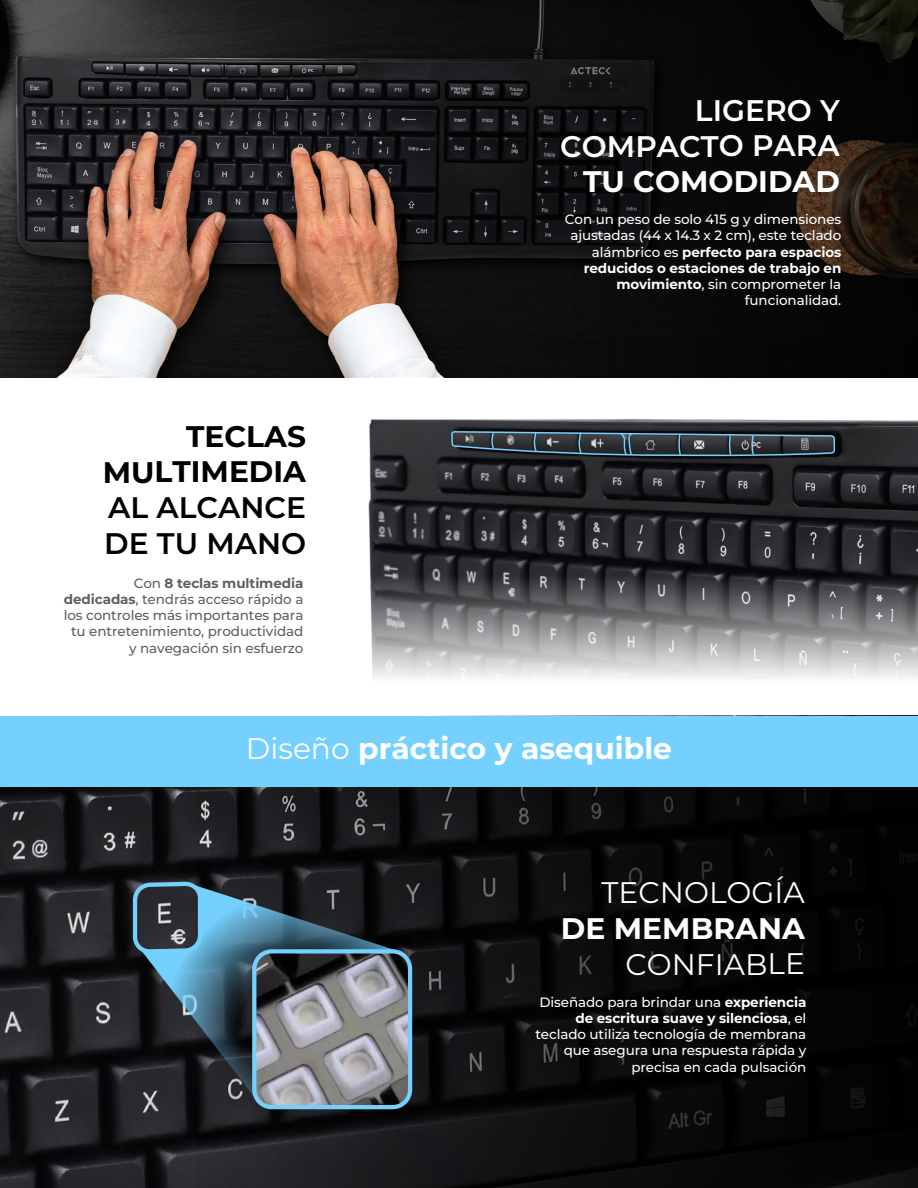
<style>
.page{position:relative;width:918px;height:1188px;background:#fff}
.page>*{position:absolute;margin:0;border:0;box-sizing:border-box;transform-origin:0 0}
.t1{font:700 29.7px "Montserrat";color:#fff}
.t2{font:600 29.7px/35.8px "Montserrat";color:#fff;text-align:right}
.t3{font:29.7px "Montserrat";color:#fff}
.t4{font:600 29.7px/35.7px "Montserrat";color:#000}
.t5{font:700 29.7px/35.7px "Montserrat";color:#000;text-align:right}
.t6{font:500 13.5px/16.2px "Montserrat";letter-spacing:-.005em;color:#fff;text-align:right}
.t7{font:500 13.5px/16.2px "Montserrat";letter-spacing:-.005em;color:#606060;text-align:right}
.s1{font-weight:700}
.s2{font-weight:400}
</style>
<div class="page">
<img style="left:332px;top:377px;width:586px;height:185px">
<img style="left:0;top:0;width:571px;height:377px">
<img style="left:0;top:787px;width:191px;height:401px">
<svg style="left:571px;top:0;width:347px;height:377px;background:#0d0b0a"></svg>
<svg style="left:191px;top:787px;width:727px;height:401px;background:#0c0c0d"></svg>
<svg style="left:369px;top:562px;width:549px;height:154px"></svg>
<svg style="left:450px;top:430px;width:386px;height:27px;background:#38444d"></svg>
<div style="left:0;top:716px;width:918px;height:71px;background:#75d0fe"></div>
<svg style="left:131px;top:879px;width:73px;height:77px"></svg>
<svg style="left:135px;top:885px;width:264px;height:212px;background:#354c5a"></svg>
<img style="left:254px;top:951px;width:156px;height:156px">
<div style="left:252px;top:949px;width:160px;height:160px;border:4px solid #75d0fe;border-radius:18px"></div>
<h1 class="t5" style="left:103px;top:417px;width:205px">TECLAS<br>MULTIMEDIA</h1>
<h1 class="t4" style="left:104px;top:488px;width:204px">AL ALCANCE<br>DE TU MANO</h1>
<p class="t7" style="left:64px;top:574px;width:241px">Con <span class="s1">8 teclas multimedia dedicadas</span>, tendrás acceso rápido a los controles más importantes para tu entretenimiento, productividad y navegación sin esfuerzo</p>
<h1 class="t2" style="left:560px;top:91px;width:281px">LIGERO Y<br>COMPACTO PARA</h1>
<h1 class="t1" style="left:583px;top:160px;width:258px">TU COMODIDAD</h1>
<p class="t6" style="left:565px;top:211px;width:278px">Con un peso de solo 415 g y dimensiones ajustadas (44 x 14.3 x 2 cm), este teclado alámbrico es <span class="s1">perfecto para espacios reducidos o estaciones de trabajo en movimiento</span>, sin comprometer la funcionalidad.</p>
<h1 class="t1" style="left:246px;top:727px;width:428px"><span class="s2">Diseño</span> práctico y asequible</h1>
<h1 class="t3" style="left:602px;top:872px;width:205px">TECNOLOGÍA</h1>
<h1 class="t1" style="left:561px;top:907px;width:245px">DE MEMBRANA</h1>
<h1 class="t3" style="left:625px;top:944px;width:181px">CONFIABLE</h1>
<p class="t6" style="left:535px;top:993px;width:273px">Diseñado para brindar una <span class="s1">experiencia de escritura suave y silenciosa</span>, el teclado utiliza tecnología de membrana que asegura una respuesta rápida y precisa en cada pulsación</p>
</div>
